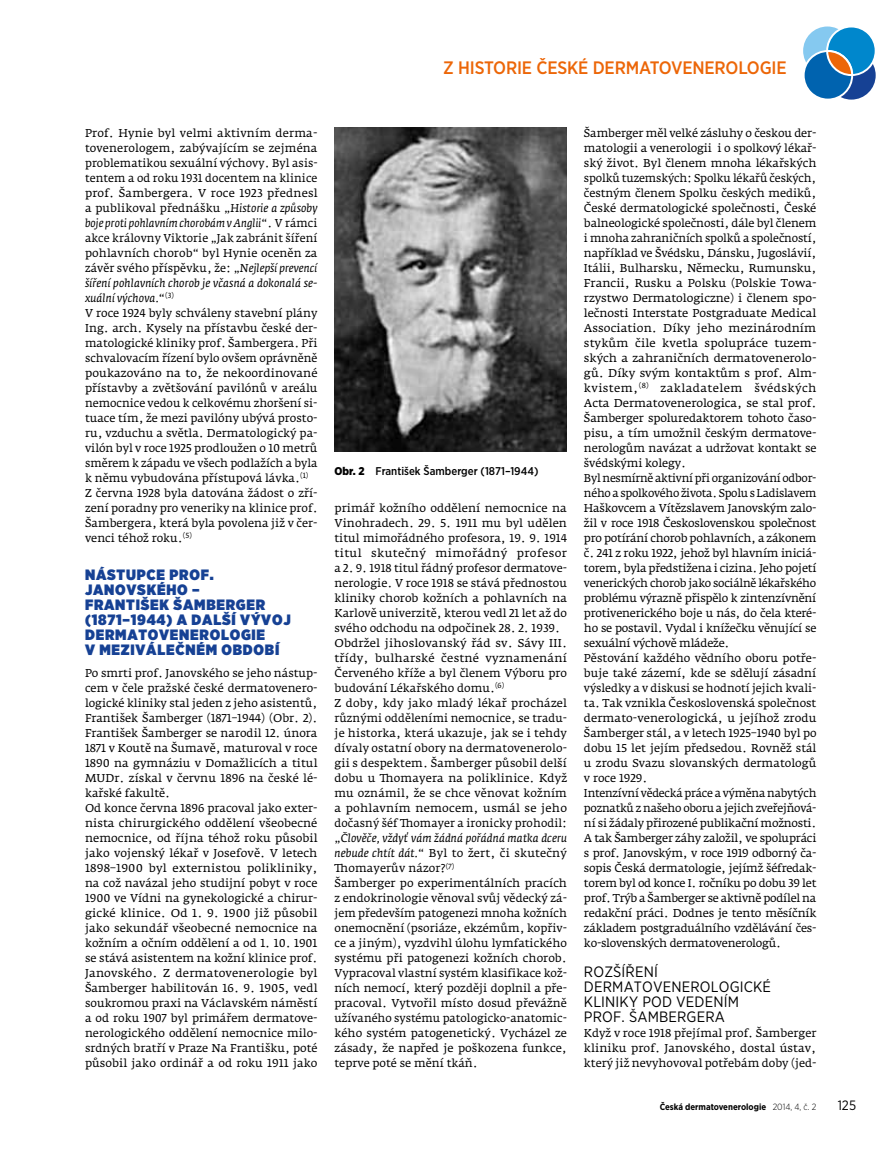
<style>
.page{position:relative;width:893px;height:1149px;background:#fff}
.page>*{position:absolute;margin:0;border:0;box-sizing:border-box;transform-origin:0 0}
.t1{font:500 18px "Gotham Narrow";letter-spacing:-.01em;color:#ec6608}
.t2{font:900 15px/15px "Gotham Narrow";letter-spacing:.05em;color:#164194}
.t3{font:15px/15px "Gotham Narrow";letter-spacing:.01em;color:#000}
.t4{font:13.5px "Gotham Narrow";color:#000}
.t5{font:11.25px/15px "Fedra Serif A Pro";color:#000}
.t6{font:500 11.25px "Gotham Narrow";color:#000}
.t7{font:700 9px "Gotham Narrow";color:#000}
.s1{font-style:italic}
.s2{font-weight:900}
.s3{font-weight:300}
</style>
<div class="page">
<svg style="left:803px;top:26px;width:73px;height:74px"></svg>
<img style="left:334px;top:128px;width:233px;height:323px">
<h1 class="t1" style="left:443px;top:56px;width:345px">Z HISTORIE ČESKÉ DERMATOVENEROLOGIE</h1>
<p class="t5" style="left:85px;top:125px;width:234px">Prof. Hynie byl velmi aktivním derma&shy;tovenerologem, zabývajícím se zejména problematikou sexuální výchovy. Byl asis&shy;tentem a od roku 1931 docentem na klinice prof. Šambergera. V roce 1923 přednesl a publikoval přednášku „<span class="s1">Historie a způsoby boje proti pohlavním chorobám v Anglii</span>“. V rámci akce královny Viktorie „Jak zabránit šíření pohlavních chorob“ byl Hynie oceněn za závěr svého příspěvku, že: „<span class="s1">Nejlepší prevencí šíření pohlavních chorob je včasná a dokonalá se&shy;xuální výchova.</span>“<sup>(3)<br></sup>V roce 1924 byly schváleny stavební plány Ing. arch. Kysely na přístavbu české der&shy;matologické kliniky prof. Šambergera. Při schvalovacím řízení bylo ovšem oprávněně poukazováno na to, že nekoordinované přístavby a zvětšování pavilónů v areálu nemocnice vedou k celkovému zhoršení si&shy;tuace tím, že mezi pavilóny ubývá prosto&shy;ru, vzduchu a světla. Dermatologický pa&shy;vilón byl v roce 1925 prodloužen o 10 metrů směrem k západu ve všech podlažích a byla k němu vybudována přístupová lávka.<sup>(1)<br></sup>Z června 1928 byla datována žádost o zří&shy;zení poradny pro veneriky na klinice prof.<br>Šambergera, která byla povolena již v čer&shy;venci téhož roku.<sup>(5)</sup></p>
<p class="t2" style="left:85px;top:566px;width:207px">NÁSTUPCE PROF.<br>JANOVSKÉHO –<br>FRANTIŠEK ŠAMBERGER (1871–1944) A DALŠÍ VÝVOJ<br>DERMATOVENEROLOGIE<br>V MEZIVÁLEČNÉM OBDOBÍ</p>
<p class="t5" style="left:85px;top:665px;width:234px">Po smrti prof. Janovského se jeho nástup&shy;cem v čele pražské české dermatovenero&shy;logické kliniky stal jeden z jeho asistentů, František Šamberger (1871–1944) (Obr. 2).<br>František Šamberger se narodil 12. února 1871 v Koutě na Šumavě, maturoval v roce 1890 na gymnáziu v Domažlicích a titul MUDr. získal v červnu 1896 na české lé&shy;kařské fakultě.<br>Od konce června 1896 pracoval jako exter&shy;nista chirurgického oddělení všeobecné nemocnice, od října téhož roku působil jako vojenský lékař v Josefově. V letech 1898–1900 byl externistou polikliniky, na což navázal jeho studijní pobyt v roce 1900 ve Vídni na gynekologické a chirur&shy;gické klinice. Od 1. 9. 1900 již působil jako sekundář všeobecné nemocnice na kožním a očním oddělení a od 1. 10. 1901 se stává asistentem na kožní klinice prof.<br>Janovského. Z dermatovenerologie byl Šamberger habilitován 16. 9. 1905, vedl soukromou praxi na Václavském náměstí a od roku 1907 byl primářem dermatove&shy;nerologického oddělení nemocnice milo&shy;srdných bratří v Praze Na Františku, poté působil jako ordinář a od roku 1911 jako</p>
<p class="t6" style="left:334px;top:464px;width:205px"><span class="s2">Obr. 2</span> František Šamberger (1871–1944)</p>
<p class="t5" style="left:334px;top:500px;width:234px">primář kožního oddělení nemocnice na Vinohradech. 29. 5. 1911 mu byl udělen titul mimořádného profesora, 19. 9. 1914 titul skutečný mimořádný profesor a 2. 9. 1918 titul řádný profesor dermatove&shy;nerologie. V roce 1918 se stává přednostou kliniky chorob kožních a pohlavních na Karlově univerzitě, kterou vedl 21 let až do svého odchodu na odpočinek 28. 2. 1939.<br>Obdržel jihoslovanský řád sv. Sávy III. třídy, bulharské čestné vyznamenání Červeného kříže a byl členem Výboru pro budování Lékařského domu.<sup>(6)<br></sup>Z doby, kdy jako mladý lékař procházel různými odděleními nemocnice, se tradu&shy;je historka, která ukazuje, jak se i tehdy dívaly ostatní obory na dermatovenerolo&shy;gii s despektem. Šamberger působil delší dobu u Thomayera na poliklinice. Když mu oznámil, že se chce věnovat kožním a pohlavním nemocem, usmál se jeho dočasný šéf Thomayer a ironicky prohodil: „<span class="s1">Člověče, vždyť vám žádná pořádná matka dceru nebude chtít dát.</span>“ Byl to žert, či skutečný Thomayerův názor?<sup>(7)<br></sup>Šamberger po experimentálních pracích z endokrinologie věnoval svůj vědecký zá&shy;jem především patogenezi mnoha kožních onemocnění (psoriáze, ekzémům, kopřiv&shy;ce a jiným), vyzdvihl úlohu lymfatického systému při patogenezi kožních chorob.<br>Vypracoval vlastní systém klasifikace kož&shy;ních nemocí, který později doplnil a pře&shy;pracoval. Vytvořil místo dosud převážně užívaného systému patologicko-anatomic&shy;kého systém patogenetický. Vycházel ze zásady, že napřed je poškozena funkce, teprve poté se mění tkáň.</p>
<p class="t5" style="left:584px;top:125px;width:234px">Šamberger měl velké zásluhy o českou der&shy;matologii a venerologii i o spolkový lékař&shy;ský život. Byl členem mnoha lékařských spolků tuzemských: Spolku lékařů českých, čestným členem Spolku českých mediků, České dermatologické společnosti, České balneologické společnosti, dále byl členem i mnoha zahraničních spolků a společností, například ve Švédsku, Dánsku, Jugoslávií, Itálii, Bulharsku, Německu, Rumunsku, Francii, Rusku a Polsku (Polskie Towa&shy;rzystwo Dermatologiczne) i členem spo&shy;lečnosti Interstate Postgraduate Medical Association. Díky jeho mezinárodním stykům čile kvetla spolupráce tuzem&shy;ských a zahraničních dermatovenerolo&shy;gů. Díky svým kontaktům s prof. Alm&shy;kvistem,<sup>(8)</sup> zakladatelem švédských Acta Dermatovenerologica, se stal prof.<br>Šamberger spoluredaktorem tohoto časo&shy;pisu, a tím umožnil českým dermatove&shy;nerologům navázat a udržovat kontakt se švédskými kolegy.<br>Byl nesmírně aktivní při organizování odbor&shy;ného a spolkového života. Spolu s Ladislavem Haškovcem a Vítězslavem Janovským zalo&shy;žil v roce 1918 Československou společnost pro potírání chorob pohlavních, a zákonem č. 241 z roku 1922, jehož byl hlavním iniciá&shy;torem, byla předstižena i cizina. Jeho pojetí venerických chorob jako sociálně lékařského problému výrazně přispělo k zintenzívnění protivenerického boje u nás, do čela které&shy;ho se postavil. Vydal i knížečku věnující se sexuální výchově mládeže.<br>Pěstování každého vědního oboru potře&shy;buje také zázemí, kde se sdělují zásadní výsledky a v diskusi se hodnotí jejich kvali&shy;ta. Tak vznikla Československá společnost dermato-venerologická, u jejíhož zrodu Šamberger stál, a v letech 1925–1940 byl po dobu 15 let jejím předsedou. Rovněž stál u zrodu Svazu slovanských dermatologů v roce 1929.<br>Intenzívní vědecká práce a výměna nabytých poznatků z našeho oboru a jejich zveřejňová&shy;ní si žádaly přirozené publikační možnosti.<br>A tak Šamberger záhy založil, ve spolupráci s prof. Janovským, v roce 1919 odborný ča&shy;sopis Česká dermatologie, jejímž šéfredak&shy;torem byl od konce I. ročníku po dobu 39 let prof. Trýb a Šamberger se aktivně podílel na redakční práci. Dodnes je tento měsíčník základem postgraduálního vzdělávání čes&shy;ko-slovenských dermatovenerologů.</p>
<p class="t3" style="left:584px;top:963px;width:189px">ROZŠÍŘENÍ<br>DERMATOVENEROLOGICKÉ<br>KLINIKY POD VEDENÍM<br>PROF. ŠAMBERGERA</p>
<p class="t5" style="left:584px;top:1025px;width:234px;text-align:justify">Když v roce 1918 přejímal prof. Šamberger kliniku prof. Janovského, dostal ústav, který již nevyhovoval potřebám doby (jed-</p>
<p class="t7" style="left:660px;top:1100px;width:158px">Česká dermatovenerologie <span class="s3">2014, 4, č. 2</span></p>
<p class="t4" style="left:838px;top:1096px;width:20px">125</p>
</div>
